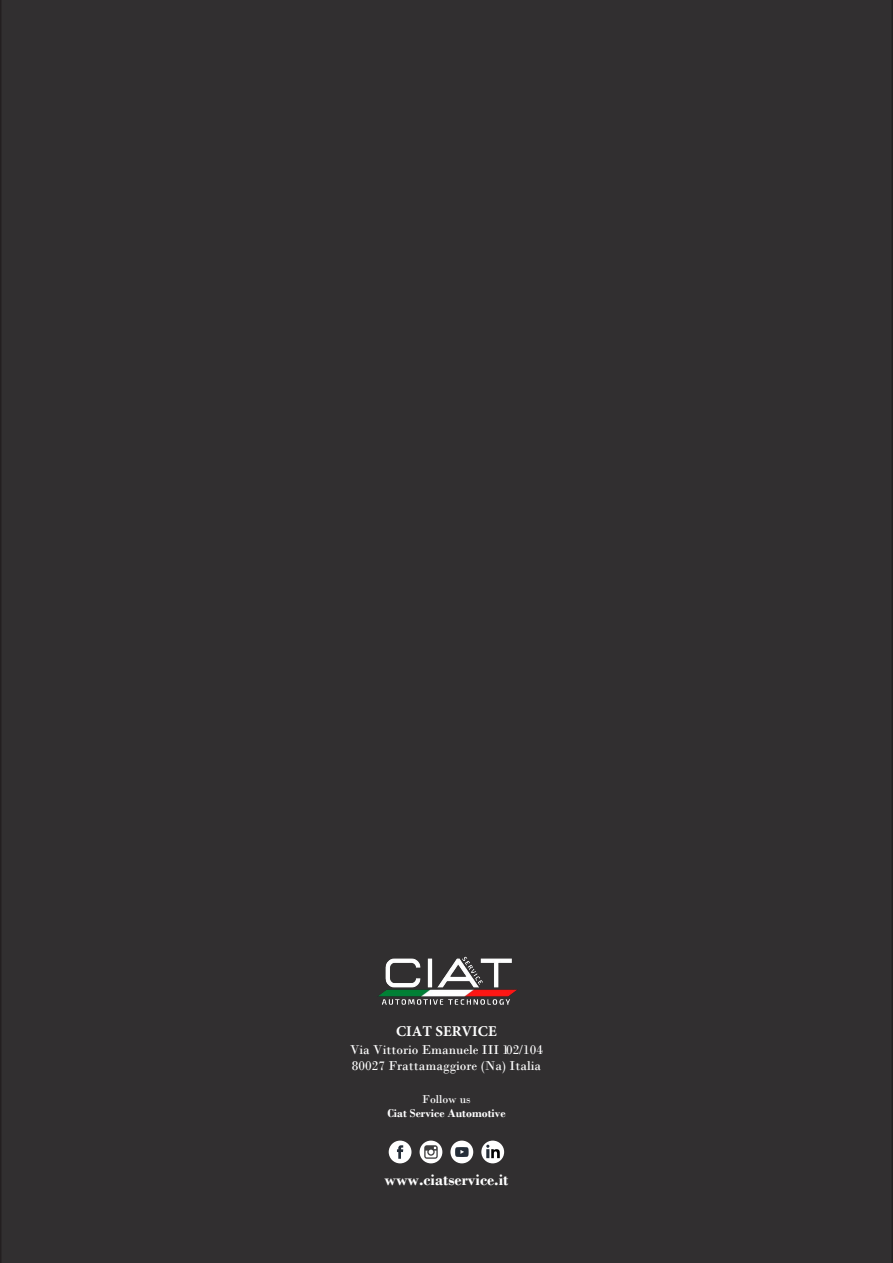
<style>
.page{position:relative;width:893px;height:1263px;background:#312f30}
.page>*{position:absolute;margin:0;border:0;box-sizing:border-box;transform-origin:0 0}
.t1{font:700 16.5px "Bodoni";color:#fff}
.t2{font:700 15px "Minion Pro";color:#fff}
.t3{font:13.5px/16.2px "Bodoni";color:#fff}
.t4{font:700 12px "Bodoni";color:#fff}
.t5{font:12px "Bodoni";color:#fff}
</style>
<div class="page">
<div style="left:389px;top:1140px;width:22px;height:23px;background:#fff;border-radius:50%"></div>
<svg style="left:397px;top:1145px;width:6px;height:14px"></svg>
<div style="left:450px;top:1140px;width:23px;height:23px;background:#fff;border-radius:50%"></div>
<svg style="left:455px;top:1147px;width:14px;height:10px"></svg>
<div style="left:420px;top:1140px;width:22px;height:23px;background:#fff;border-radius:50%"></div>
<svg style="left:424px;top:1145px;width:14px;height:14px"></svg>
<svg style="left:481px;top:1140px;width:23px;height:23px"></svg>
<svg style="left:486px;top:1145px;width:14px;height:13px"></svg>
<img style="left:359px;top:948px;width:177px;height:64px">
<p class="t2" style="left:396px;top:1021px;width:102px">CIAT SERVICE</p>
<p class="t3" style="left:350px;top:1041px;width:194px">Via Vittorio Emanuele III 102/104<br>80027 Frattamaggiore (Na) Italia</p>
<p class="t5" style="left:422px;top:1092px;width:50px">Follow us</p>
<p class="t4" style="left:387px;top:1106px;width:120px">Ciat Service Automotive</p>
<p class="t1" style="left:384px;top:1169px;width:125px">www.ciatservice.it</p>
</div>
